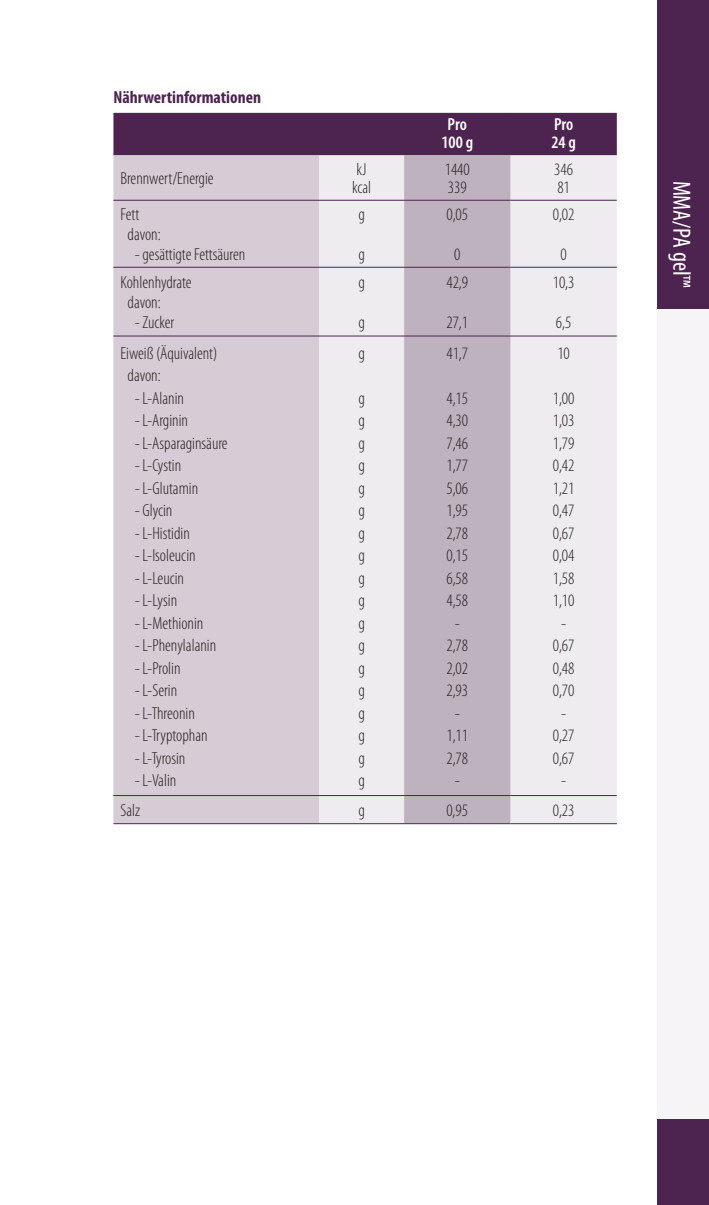
<style>
.page{position:relative;width:709px;height:1205px;background:#fff}
.page>*{position:absolute;margin:0;border:0;box-sizing:border-box;transform-origin:0 0}
.t1{font:condensed 25px "Myriad Pro";color:#fff}
.t2{font:300 condensed 17.5px/22.5px "Myriad Pro";color:#231f20}
.t3{font:700 condensed 17.5px "Myriad Pro";color:#4d2450}
.t4{font:600 condensed 17.5px/17.5px "Myriad Pro";letter-spacing:-.005em;color:#fff;text-align:center}
</style>
<div class="page">
<div style="left:657px;top:289px;width:52px;height:916px;background:#f6f4f6"></div>
<div style="left:657px;top:0;width:52px;height:309px;background:#4d2450"></div>
<div style="left:657px;top:1120px;width:52px;height:85px;background:#4d2450"></div>
<div style="left:113px;top:113px;width:504px;height:42px;background:#4d2450"></div>
<div style="left:113px;top:155px;width:206px;height:668px;background:#d6ccd5"></div>
<div style="left:319px;top:155px;width:298px;height:668px;background:#efecef"></div>
<div style="left:404px;top:155px;width:106px;height:668px;background:#bfb2bf"></div>
<hr style="left:113px;top:200px;width:206px;height:1px;background:#4d2450">
<hr style="left:319px;top:200px;width:85px;height:1px;background:#4d2450">
<hr style="left:404px;top:200px;width:106px;height:1px;background:#4d2450">
<hr style="left:510px;top:200px;width:107px;height:1px;background:#4d2450">
<hr style="left:113px;top:267px;width:206px;height:1px;background:#4d2450">
<hr style="left:319px;top:267px;width:85px;height:1px;background:#4d2450">
<hr style="left:404px;top:267px;width:106px;height:1px;background:#4d2450">
<hr style="left:510px;top:267px;width:107px;height:1px;background:#4d2450">
<hr style="left:113px;top:336px;width:206px;height:1px;background:#4d2450">
<hr style="left:319px;top:336px;width:85px;height:1px;background:#4d2450">
<hr style="left:404px;top:336px;width:106px;height:1px;background:#4d2450">
<hr style="left:510px;top:336px;width:107px;height:1px;background:#4d2450">
<hr style="left:113px;top:795px;width:206px;height:1px;background:#4d2450">
<hr style="left:319px;top:795px;width:85px;height:1px;background:#4d2450">
<hr style="left:404px;top:795px;width:106px;height:1px;background:#4d2450">
<hr style="left:510px;top:795px;width:107px;height:1px;background:#4d2450">
<hr style="left:113px;top:823px;width:206px;height:1px;background:#4d2450">
<hr style="left:319px;top:823px;width:85px;height:1px;background:#4d2450">
<hr style="left:404px;top:823px;width:106px;height:1px;background:#4d2450">
<hr style="left:510px;top:823px;width:107px;height:1px;background:#4d2450">
<p class="t3" style="left:113px;top:86px;width:149px">Nährwertinformationen</p>
<p class="t4" style="left:441px;top:115px;width:33px">Pro<br>100 g</p>
<p class="t4" style="left:551px;top:115px;width:26px;text-align:left">Pro<br>24 g</p>
<p class="t2" style="left:120px;top:167px;width:95px">Brennwert/Energie</p>
<p class="t2" style="left:352px;top:161px;width:20px;line-height:17.5px">kJ kcal</p>
<p class="t2" style="left:444px;top:161px;width:27px;line-height:17.5px">1440<br>339</p>
<p class="t2" style="left:554px;top:161px;width:20px;line-height:17.5px">346<br>81</p>
<p class="t2" style="left:128px;top:204px;width:35px;line-height:20px;text-indent:-7px">Fett davon:</p>
<p class="t2" style="left:135px;top:243px;width:112px">- gesättigte Fettsäuren</p>
<p class="t2" style="left:446px;top:203px;width:23px">0,05</p>
<p class="t2" style="left:454px;top:243px;width:8px">0</p>
<p class="t2" style="left:552px;top:203px;width:23px">0,02</p>
<p class="t2" style="left:560px;top:243px;width:8px">0</p>
<p class="t2" style="left:358px;top:203px;width:8px">g</p>
<p class="t2" style="left:358px;top:243px;width:8px">g</p>
<p class="t2" style="left:128px;top:272px;width:65px;line-height:20px;text-indent:-7px">Kohlenhydrate davon:</p>
<p class="t2" style="left:135px;top:311px;width:41px">- Zucker</p>
<p class="t2" style="left:128px;top:341px;width:91px;text-indent:-7px">Eiweiß (Äquivalent) davon:</p>
<p class="t2" style="left:135px;top:386px;width:51px">- L-Alanin</p>
<p class="t2" style="left:135px;top:409px;width:55px">- L-Arginin</p>
<p class="t2" style="left:135px;top:431px;width:94px">- L-Asparaginsäure</p>
<p class="t2" style="left:135px;top:454px;width:48px">- L-Cystin</p>
<p class="t2" style="left:135px;top:476px;width:65px">- L-Glutamin</p>
<p class="t2" style="left:135px;top:499px;width:39px">- Glycin</p>
<p class="t2" style="left:135px;top:521px;width:57px">- L-Histidin</p>
<p class="t2" style="left:135px;top:544px;width:62px">- L-Isoleucin</p>
<p class="t2" style="left:135px;top:566px;width:51px">- L-Leucin</p>
<p class="t2" style="left:135px;top:589px;width:44px">- L-Lysin</p>
<p class="t2" style="left:135px;top:611px;width:70px">- L-Methionin</p>
<p class="t2" style="left:135px;top:634px;width:83px">- L-Phenylalanin</p>
<p class="t2" style="left:135px;top:656px;width:47px">- L-Prolin</p>
<p class="t2" style="left:135px;top:679px;width:44px">- L-Serin</p>
<p class="t2" style="left:135px;top:701px;width:62px">- L-Threonin</p>
<p class="t2" style="left:135px;top:724px;width:74px">- L-Tryptophan</p>
<p class="t2" style="left:135px;top:746px;width:52px">- L-Tyrosin</p>
<p class="t2" style="left:135px;top:769px;width:43px">- L-Valin</p>
<p class="t2" style="left:358px;top:271px;width:8px">g</p>
<p class="t2" style="left:358px;top:311px;width:8px">g</p>
<p class="t2" style="left:358px;top:341px;width:8px">g</p>
<p class="t2" style="left:358px;top:386px;width:8px;text-align:justify">g g g g g g g g g g g g g g g g g g</p>
<p class="t2" style="left:446px;top:271px;width:23px">42,9</p>
<p class="t2" style="left:446px;top:311px;width:23px">27,1</p>
<p class="t2" style="left:446px;top:342px;width:23px">41,7</p>
<p class="t2" style="left:446px;top:386px;width:23px;text-align:center">4,15<br>4,30<br>7,46<br>1,77<br>5,06<br>1,95<br>2,78<br>0,15<br>6,58<br>4,58 -<br>2,78<br>2,02<br>2,93 -<br>1,11<br>2,78 -</p>
<p class="t2" style="left:552px;top:271px;width:23px">10,3</p>
<p class="t2" style="left:556px;top:311px;width:17px">6,5</p>
<p class="t2" style="left:557px;top:342px;width:14px">10</p>
<p class="t2" style="left:552px;top:387px;width:23px;text-align:center">1,00<br>1,03<br>1,79<br>0,42<br>1,21<br>0,47<br>0,67<br>0,04<br>1,58<br>1,10 -<br>0,67<br>0,48<br>0,70 -<br>0,27<br>0,67 -</p>
<p class="t2" style="left:120px;top:799px;width:21px">Salz</p>
<p class="t2" style="left:358px;top:799px;width:8px">g</p>
<p class="t2" style="left:446px;top:799px;width:23px">0,95</p>
<p class="t2" style="left:552px;top:799px;width:23px">0,23</p>
<h1 class="t1" style="left:697px;top:180px;width:109px;rotate:90deg">MMA/PA gel™</h1>
</div>
